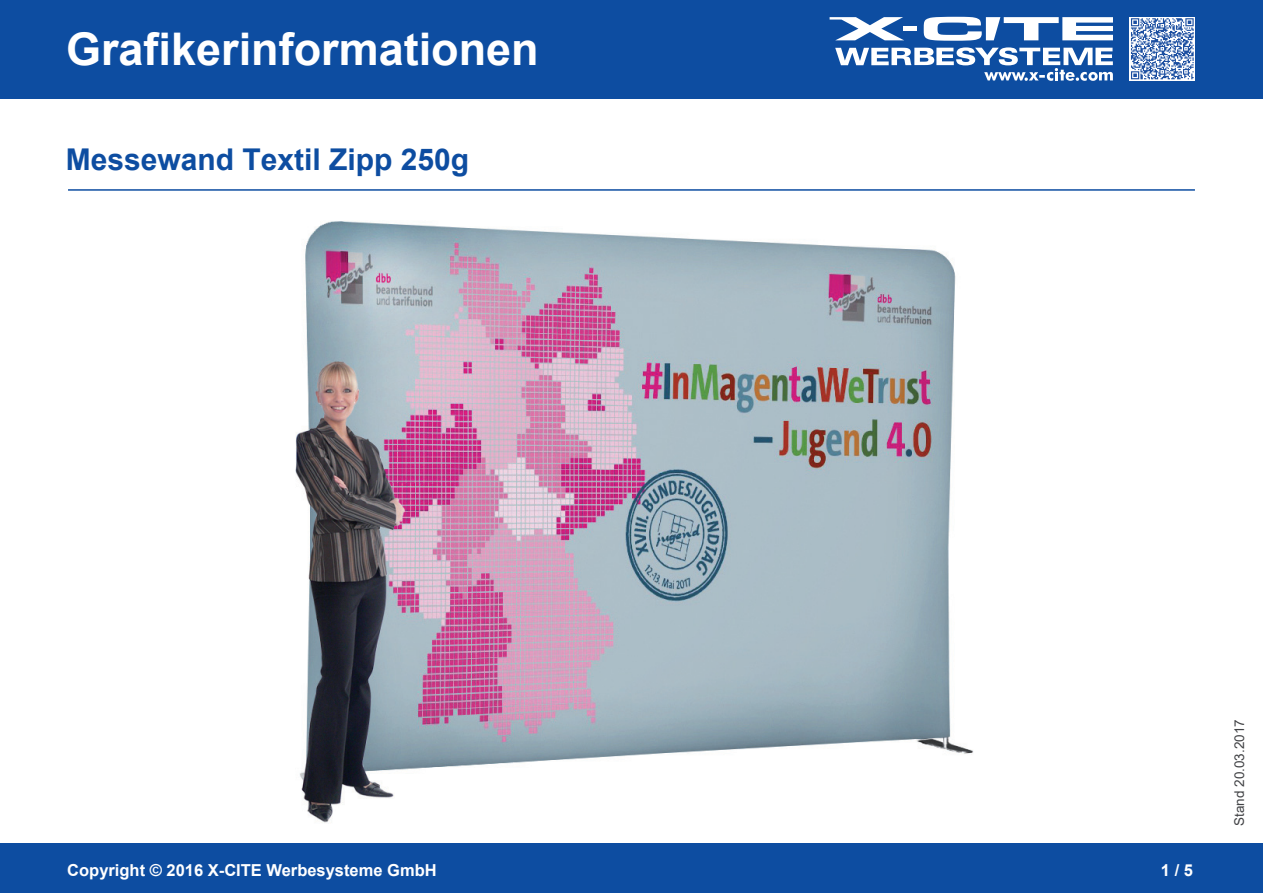
<style>
.page{position:relative;width:1263px;height:893px;background:#fff}
.page>*{position:absolute;margin:0;border:0;box-sizing:border-box;transform-origin:0 0}
.t1{font:700 45px "Arial";color:#fff}
.t2{font:700 30px "Arial";color:#0d4da1}
.t3{font:700 16.5px "Arial";color:#fff}
.t4{font:13.5px "Arial";color:#414245}
</style>
<div class="page">
<div style="left:0;top:0;width:1263px;height:98px;background:#0d4da1"></div>
<div style="left:0;top:844px;width:1263px;height:49px;background:#0d4da1"></div>
<svg style="left:924px;top:17px;width:189px;height:24px"></svg>
<svg style="left:829px;top:17px;width:75px;height:23px"></svg>
<div style="left:903px;top:26px;width:14px;height:5px;background:#fff"></div>
<svg style="left:835px;top:47px;width:278px;height:34px"></svg>
<svg style="left:1130px;top:17px;width:65px;height:63px"></svg>
<svg style="left:1131px;top:18px;width:63px;height:61px;background:#8fa8d0"></svg>
<hr style="left:68px;top:189px;width:1127px;height:2px;background:#0d4da1">
<img style="left:295px;top:221px;width:679px;height:602px">
<h1 class="t1" style="left:66px;top:18px;width:474px">Grafikerinformationen</h1>
<h2 class="t2" style="left:66px;top:138px;width:405px">Messewand Textil Zipp 250g</h2>
<p class="t3" style="left:67px;top:858px;width:371px">Copyright © 2016 X-CITE Werbesysteme GmbH</p>
<p class="t3" style="left:1161px;top:858px;width:34px">1 / 5</p>
<p class="t4" style="left:1230px;top:826px;width:108px;rotate:-90deg">Stand 20.03.2017</p>
</div>
